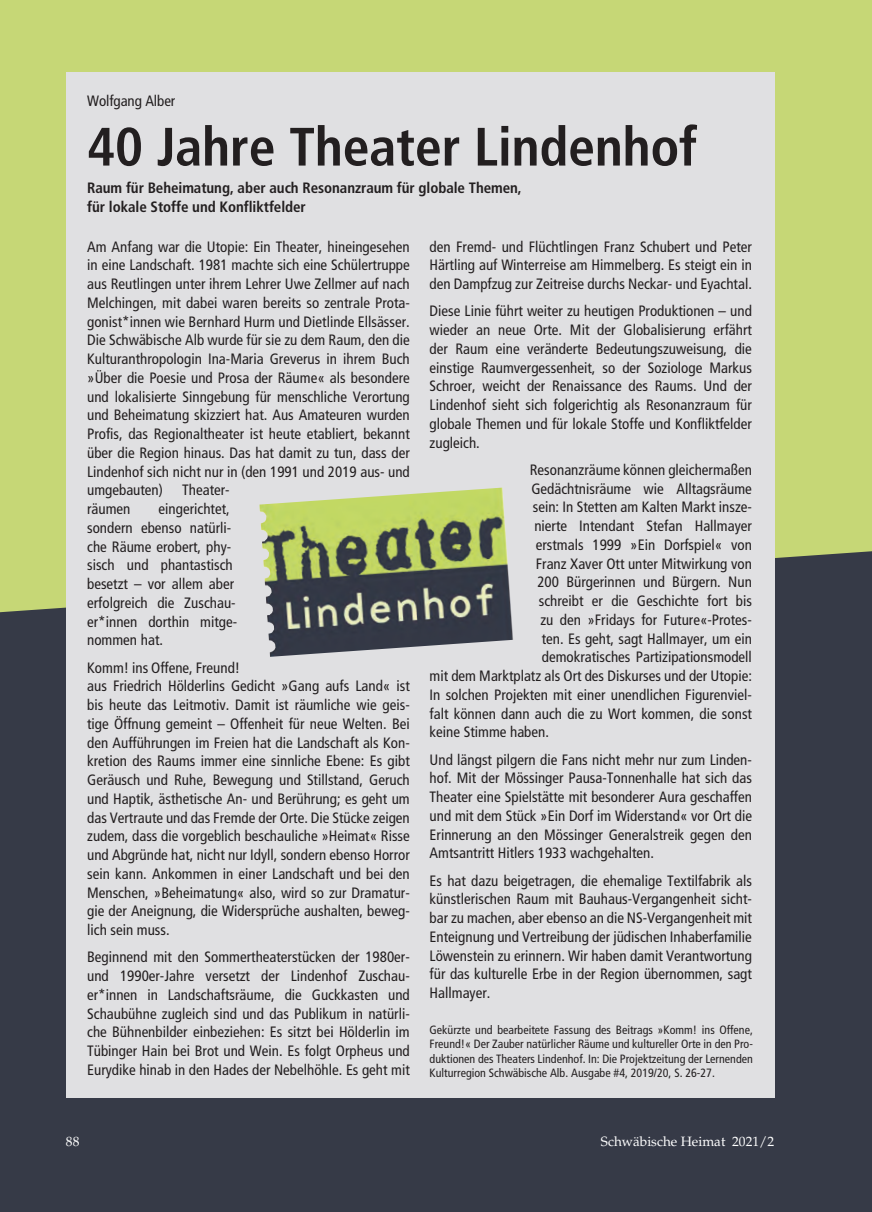
<style>
.page{position:relative;width:872px;height:1212px;background:#fff}
.page>*{position:absolute;margin:0;border:0;box-sizing:border-box;transform-origin:0 0}
._2sp_Überschrift_18p{font:700 condensed 54px "Frutiger";letter-spacing:-.005em;color:#231f20}
._2sp_Grundschrift_10{font:condensed 15px/18.8px "Frutiger";color:#231f20;text-align:justify}
._2sp_Unterüberschrif{font:700 condensed 15px/18.8px "Frutiger";letter-spacing:-.005em;color:#231f20}
._2sp_Überschrift_18p-2{font:condensed 15px "Frutiger";letter-spacing:-.005em;color:#231f20}
._2sp_Grundschrift_10-2{font:13.5px "Palatino";color:#fff}
._2sp_Literatur_8_pt{font:condensed 12px/14.4px "Frutiger";color:#231f20;text-align:justify}
</style>
<div class="page">
<div style="left:0;top:612px;width:872px;height:600px;background:#363a47"></div>
<div style="left:0;top:0;width:872px;height:612px;background:#c6d776"></div>
<div style="left:66px;top:72px;width:708px;height:1026px;background:#e0e0e2"></div>
<img style="left:259px;top:487px;width:254px;height:170px">
<p class="_2sp_Überschrift_18p-2" style="left:87px;top:92px;width:90px">Wolfgang Alber</p>
<p class="_2sp_Überschrift_18p" style="left:87px;top:115px;width:611px">40 Jahre Theater Lindenhof</p>
<p class="_2sp_Unterüberschrif" style="left:87px;top:178px;width:436px">Raum für Beheimatung, aber auch Resonanzraum für globale Themen, für lokale Stoffe und Konfliktfelder</p>
<p class="_2sp_Grundschrift_10" style="left:87px;top:237px;width:324px">Am Anfang war die Utopie: Ein Theater, hineingesehen in eine Landschaft. 1981 machte sich eine Schülertruppe aus Reutlingen unter ihrem Lehrer Uwe Zellmer auf nach Melchingen, mit dabei waren bereits so zentrale Prota&shy;gonist*innen wie Bernhard Hurm und Dietlinde Ellsässer.<br>Die Schwäbische Alb wurde für sie zu dem Raum, den die Kulturanthropologin Ina-Maria Greverus in ihrem Buch »Über die Poesie und Prosa der Räume« als besondere und lokalisierte Sinngebung für menschliche Verortung und Beheimatung skizziert hat. Aus Amateuren wurden Profis, das Regionaltheater ist heute etabliert, bekannt über die Region hinaus. Das hat damit zu tun, dass der Lindenhof sich nicht nur in (den 1991 und 2019 aus- und umgebauten)</p>
<p class="_2sp_Grundschrift_10" style="left:429px;top:237px;width:324px">den Fremd- und Flüchtlingen Franz Schubert und Peter Härtling auf Winterreise am Himmelberg. Es steigt ein in den Dampfzug zur Zeitreise durchs Neckar- und Eyachtal.</p>
<p class="_2sp_Grundschrift_10" style="left:429px;top:302px;width:324px">Diese Linie führt weiter zu heutigen Produktionen – und wieder an neue Orte. Mit der Globalisierung erfährt der Raum eine veränderte Bedeutungszuweisung, die einstige Raumvergessenheit, so der Soziologe Markus Schroer, weicht der Renaissance des Raums. Und der Lindenhof sieht sich folgerichtig als Resonanzraum für globale Themen und für lokale Stoffe und Konfliktfelder zugleich.</p>
<p class="_2sp_Grundschrift_10" style="left:530px;top:460px;width:224px">Resonanzräume können gleichermaßen</p>
<p class="_2sp_Grundschrift_10" style="left:531px;top:479px;width:222px">Gedächtnisräume wie Alltagsräume</p>
<p class="_2sp_Grundschrift_10" style="left:533px;top:498px;width:220px">sein: In Stetten am Kalten Markt insze-</p>
<p class="_2sp_Grundschrift_10" style="left:534px;top:517px;width:219px">nierte Intendant Stefan Hallmayer</p>
<p class="_2sp_Grundschrift_10" style="left:536px;top:535px;width:218px">erstmals 1999 »Ein Dorfspiel« von</p>
<p class="_2sp_Grundschrift_10" style="left:536px;top:554px;width:217px">Franz Xaver Ott unter Mitwirkung von</p>
<p class="_2sp_Grundschrift_10" style="left:537px;top:573px;width:216px">200 Bürgerinnen und Bürgern. Nun</p>
<p class="_2sp_Grundschrift_10" style="left:539px;top:592px;width:215px">schreibt er die Geschichte fort bis</p>
<p class="_2sp_Grundschrift_10" style="left:540px;top:610px;width:213px">zu den »Fridays for Future«-Protes-</p>
<p class="_2sp_Grundschrift_10" style="left:542px;top:629px;width:211px">ten. Es geht, sagt Hallmayer, um ein</p>
<p class="_2sp_Grundschrift_10" style="left:542px;top:648px;width:212px">demokratisches Partizipationsmodell</p>
<p class="_2sp_Grundschrift_10" style="left:429px;top:667px;width:324px">mit dem Marktplatz als Ort des Diskurses und der Utopie:</p>
<p class="_2sp_Grundschrift_10" style="left:429px;top:685px;width:324px">In solchen Projekten mit einer unendlichen Figurenviel-</p>
<p class="_2sp_Grundschrift_10" style="left:429px;top:704px;width:324px">falt können dann auch die zu Wort kommen, die sonst</p>
<p class="_2sp_Grundschrift_10" style="left:429px;top:723px;width:121px">keine Stimme haben.</p>
<p class="_2sp_Grundschrift_10" style="left:429px;top:750px;width:324px">Und längst pilgern die Fans nicht mehr nur zum Linden&shy;hof. Mit der Mössinger Pausa-Tonnenhalle hat sich das Theater eine Spielstätte mit besonderer Aura geschaffen und mit dem Stück »Ein Dorf im Widerstand« vor Ort die Erinnerung an den Mössinger Generalstreik gegen den Amtsantritt Hitlers 1933 wachgehalten.</p>
<p class="_2sp_Grundschrift_10" style="left:429px;top:871px;width:324px">Es hat dazu beigetragen, die ehemalige Textilfabrik als künstlerischen Raum mit Bauhaus-Vergangenheit sicht&shy;bar zu machen, aber ebenso an die NS-Vergangenheit mit Enteignung und Vertreibung der jüdischen Inhaberfamilie Löwenstein zu erinnern. Wir haben damit Verantwortung für das kulturelle Erbe in der Region übernommen, sagt Hallmayer.</p>
<p class="_2sp_Literatur_8_pt" style="left:429px;top:1023px;width:325px">Gekürzte und bearbeitete Fassung des Beitrags »Komm! ins Offene, Freund!« Der Zauber natürlicher Räume und kultureller Orte in den Pro&shy;duktionen des Theaters Lindenhof. In: Die Projektzeitung der Lernenden Kulturregion Schwäbische Alb. Ausgabe #4, 2019/20, S. 26-27.</p>
<p class="_2sp_Grundschrift_10" style="left:182px;top:481px;width:49px">Theater-</p>
<p class="_2sp_Grundschrift_10" style="left:87px;top:500px;width:151px;text-align:left;text-indent:71px">eingerichtet, sondern ebenso natürli&shy;che Räume erobert, phy&shy;sisch und phantastisch besetzt – vor allem aber erfolgreich die Zuschau&shy;er*innen dorthin mitge&shy;nommen hat.</p>
<p class="_2sp_Grundschrift_10" style="left:87px;top:658px;width:324px;text-align:left">Komm! ins Offene, Freund!<br>aus Friedrich Hölderlins Gedicht »Gang aufs Land« ist bis heute das Leitmotiv. Damit ist räumliche wie geis&shy;tige Öffnung gemeint – Offenheit für neue Welten. Bei den Aufführungen im Freien hat die Landschaft als Kon&shy;kretion des Raums immer eine sinnliche Ebene: Es gibt Geräusch und Ruhe, Bewegung und Stillstand, Geruch und Haptik, ästhetische An- und Berührung; es geht um das Vertraute und das Fremde der Orte. Die Stücke zeigen zudem, dass die vorgeblich beschauliche »Heimat« Risse und Abgründe hat, nicht nur Idyll, sondern ebenso Horror sein kann. Ankommen in einer Landschaft und bei den Menschen, »Beheimatung« also, wird so zur Dramatur&shy;gie der Aneignung, die Widersprüche aushalten, beweg&shy;lich sein muss.</p>
<p class="_2sp_Grundschrift_10" style="left:87px;top:948px;width:324px">Beginnend mit den Sommertheaterstücken der 1980er&shy;und 1990er-Jahre versetzt der Lindenhof Zuschau&shy;er*innen in Landschaftsräume, die Guckkasten und Schaubühne zugleich sind und das Publikum in natürli&shy;che Bühnenbilder einbeziehen: Es sitzt bei Hölderlin im Tübinger Hain bei Brot und Wein. Es folgt Orpheus und Eurydike hinab in den Hades der Nebelhöhle. Es geht mit</p>
<p class="_2sp_Grundschrift_10" style="left:87px;top:500px;width:45px">räumen</p>
<p class="_2sp_Grundschrift_10-2" style="left:66px;top:1133px;width:15px">88</p>
<p class="_2sp_Grundschrift_10-2" style="left:601px;top:1133px;width:175px">Schwäbische Heimat 2021/2</p>
</div>
